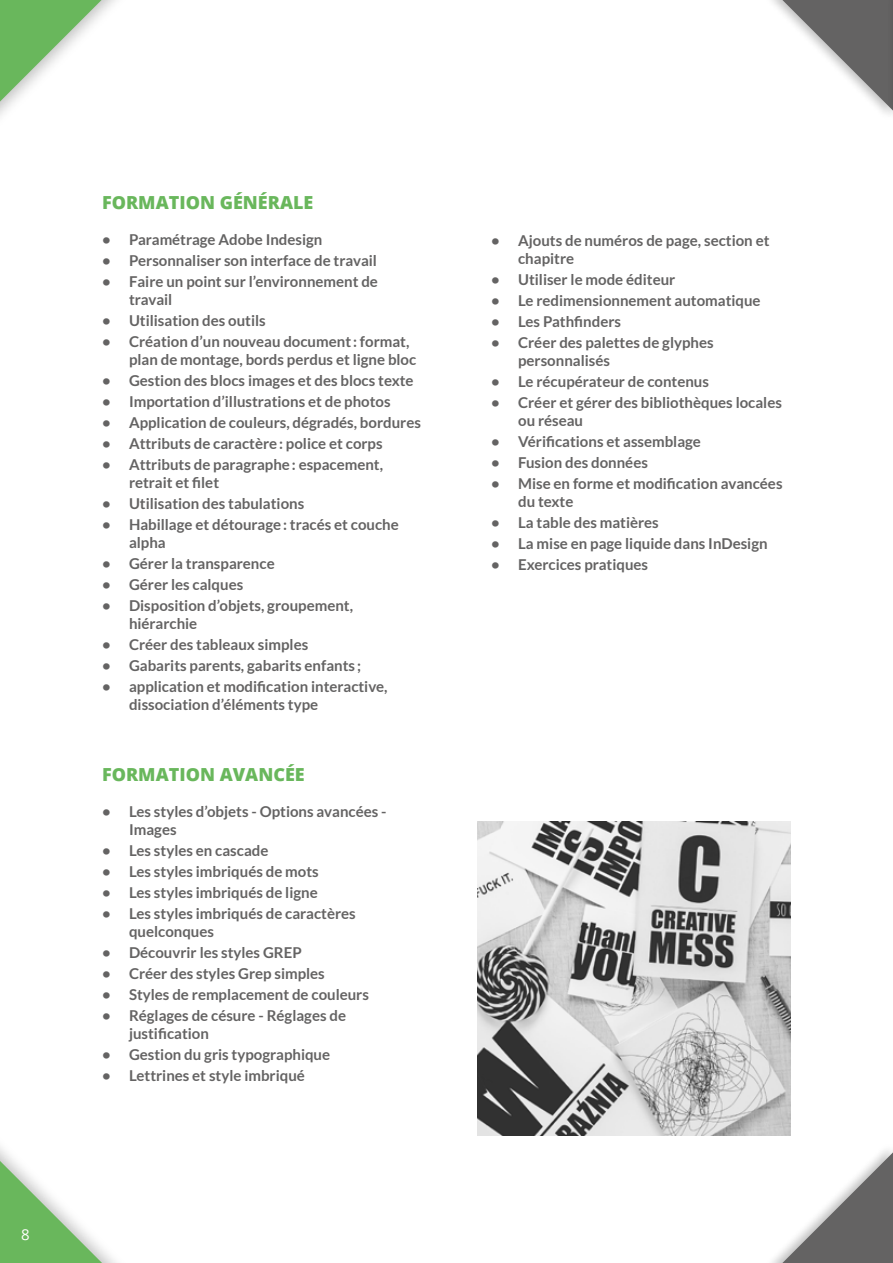
<style>
.page{position:relative;width:893px;height:1263px;background:#fff}
.page>*{position:absolute;margin:0;border:0;box-sizing:border-box;transform-origin:0 0}
.t1{font:800 18px "Open Sans";color:#69b75c}
.t2{font:700 15px/18px "Lato";color:#646363}
.t3{font:15px "Open Sans";color:#fff}
</style>
<div class="page">
<svg style="left:0;top:1147px;width:116px;height:116px"></svg>
<svg style="left:0;top:0;width:116px;height:116px"></svg>
<svg style="left:774px;top:1152px;width:119px;height:111px"></svg>
<div style="left:887px;top:0;width:6px;height:121px;background:#f8f8f8"></div>
<svg style="left:774px;top:0;width:119px;height:111px"></svg>
<img style="left:477px;top:822px;width:314px;height:313px">
<p class="t3" style="left:21px;top:1224px;width:10px">8</p>
<p class="t1" style="left:102px;top:189px;width:213px">FORMATION GÉNÉRALE</p>
<p class="t2" style="left:102px;top:231px;width:222px">• Paramétrage Adobe Indesign</p>
<p class="t2" style="left:102px;top:252px;width:276px">• Personnaliser son interface de travail</p>
<p class="t2" style="left:129px;top:273px;width:250px;text-indent:-27px">• Faire un point sur l’environnement de travail</p>
<p class="t2" style="left:102px;top:312px;width:165px">• Utilisation des outils</p>
<p class="t2" style="left:129px;top:333px;width:289px;text-indent:-27px">• Création d’un nouveau document: format, plan de montage, bords perdus et ligne bloc</p>
<p class="t2" style="left:102px;top:372px;width:313px">• Gestion des blocs images et des blocs texte</p>
<p class="t2" style="left:102px;top:393px;width:290px">• Importation d’illustrations et de photos</p>
<p class="t2" style="left:102px;top:414px;width:320px">• Application de couleurs, dégradés, bordures</p>
<p class="t2" style="left:102px;top:435px;width:282px">• Attributs de caractère: police et corps</p>
<p class="t2" style="left:129px;top:456px;width:256px;text-indent:-27px">• Attributs de paragraphe: espacement, retrait et filet</p>
<p class="t2" style="left:102px;top:495px;width:204px">• Utilisation des tabulations</p>
<p class="t2" style="left:129px;top:516px;width:271px;text-indent:-27px">• Habillage et détourage: tracés et couche alpha</p>
<p class="t2" style="left:102px;top:555px;width:174px">• Gérer la transparence</p>
<p class="t2" style="left:102px;top:576px;width:143px">• Gérer les calques</p>
<p class="t2" style="left:129px;top:597px;width:225px;text-indent:-27px">• Disposition d’objets, groupement, hiérarchie</p>
<p class="t2" style="left:102px;top:636px;width:208px">• Créer des tableaux simples</p>
<p class="t2" style="left:102px;top:657px;width:261px">• Gabarits parents, gabarits enfants ;</p>
<p class="t2" style="left:129px;top:678px;width:260px;text-indent:-27px">• application et modification interactive, dissociation d’éléments type</p>
<p class="t1" style="left:102px;top:761px;width:204px">FORMATION AVANCÉE</p>
<p class="t2" style="left:129px;top:803px;width:259px;text-indent:-27px">• Les styles d’objets - Options avancées -<br>Images</p>
<p class="t2" style="left:102px;top:842px;width:168px">• Les styles en cascade</p>
<p class="t2" style="left:102px;top:863px;width:218px">• Les styles imbriqués de mots</p>
<p class="t2" style="left:102px;top:884px;width:217px">• Les styles imbriqués de ligne</p>
<p class="t2" style="left:129px;top:905px;width:228px;text-indent:-27px">• Les styles imbriqués de caractères quelconques</p>
<p class="t2" style="left:102px;top:944px;width:201px">• Découvrir les styles GREP</p>
<p class="t2" style="left:102px;top:965px;width:224px">• Créer des styles Grep simples</p>
<p class="t2" style="left:102px;top:986px;width:268px">• Styles de remplacement de couleurs</p>
<p class="t2" style="left:129px;top:1007px;width:218px;text-indent:-27px">• Réglages de césure - Réglages de justification</p>
<p class="t2" style="left:102px;top:1046px;width:230px">• Gestion du gris typographique</p>
<p class="t2" style="left:102px;top:1067px;width:204px">• Lettrines et style imbriqué</p>
<p class="t2" style="left:518px;top:231px;width:253px;text-indent:-27px">• Ajouts de numéros de page, section et chapitre</p>
<p class="t2" style="left:491px;top:270px;width:186px">• Utiliser le mode éditeur</p>
<p class="t2" style="left:491px;top:291px;width:271px">• Le redimensionnement automatique</p>
<p class="t2" style="left:491px;top:312px;width:131px">• Les Pathfinders</p>
<p class="t2" style="left:518px;top:333px;width:197px;text-indent:-27px">• Créer des palettes de glyphes personnalisés</p>
<p class="t2" style="left:491px;top:372px;width:219px">• Le récupérateur de contenus</p>
<p class="t2" style="left:518px;top:393px;width:265px;text-indent:-27px">• Créer et gérer des bibliothèques locales ou réseau</p>
<p class="t2" style="left:491px;top:432px;width:211px">• Vérifications et assemblage</p>
<p class="t2" style="left:491px;top:453px;width:158px">• Fusion des données</p>
<p class="t2" style="left:518px;top:474px;width:266px;text-indent:-27px">• Mise en forme et modification avancées du texte</p>
<p class="t2" style="left:491px;top:513px;width:169px">• La table des matières</p>
<p class="t2" style="left:491px;top:534px;width:278px">• La mise en page liquide dans InDesign</p>
<p class="t2" style="left:491px;top:555px;width:158px">• Exercices pratiques</p>
</div>
